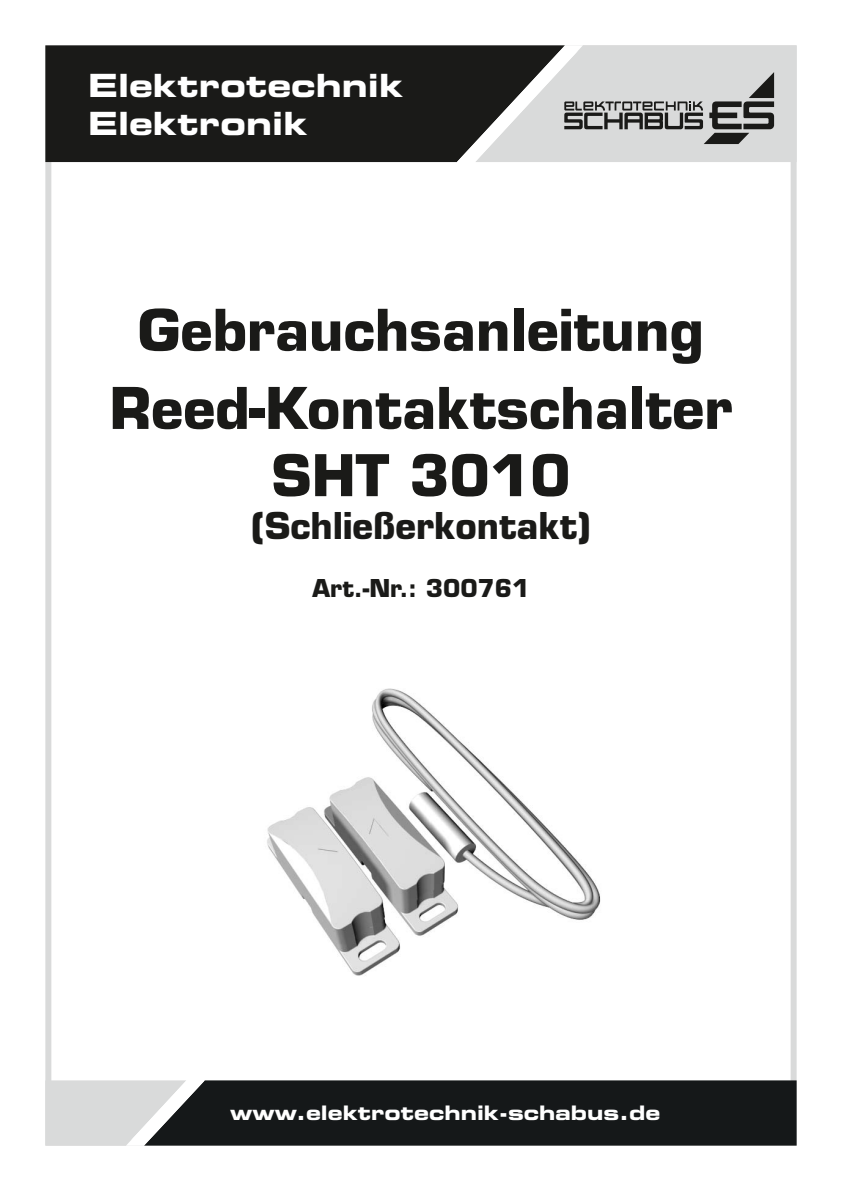
<style>
.page{position:relative;width:842px;height:1191px;background:#fff}
.page>*{position:absolute;margin:0;border:0;box-sizing:border-box;transform-origin:0 0}
.t1{font:700 56px/67.2px "Eurostile";color:#1a1a18;text-align:center}
.t2{font:700 36px "Eurostile";color:#1a1a18}
.t3{font:32px/38.4px "Eurostile Bold Extended Two";color:#fff}
.t4{font:700 24px "Eurostile";color:#1a1a18}
.t5{font:20px "Eurostile Bold Extended Two";color:#fff}
</style>
<div class="page">
<div style="left:45px;top:45px;width:412px;height:117px;background:#1a1a18"></div>
<svg style="left:457px;top:45px;width:340px;height:117px;background:#ababab"></svg>
<div style="left:205px;top:1080px;width:592px;height:65px;background:#151819"></div>
<svg style="left:45px;top:1080px;width:160px;height:65px;background:#b9babb"></svg>
<img style="left:267px;top:688px;width:334px;height:288px">
<p class="t3" style="left:88px;top:65px;width:317px">Elektrotechnik<br>Elektronik</p>
<p class="t1" style="left:138px;top:296px;width:567px">Gebrauchsanleitung</p>
<p class="t1" style="left:110px;top:375px;width:624px">Reed-Kontaktschalter<br>SHT 3010</p>
<p class="t2" style="left:251px;top:504px;width:342px">(Schließerkontakt)</p>
<p class="t4" style="left:312px;top:573px;width:219px">Art.-Nr.: 300761</p>
<p class="t5" style="left:230px;top:1098px;width:432px">www.elektrotechnik-schabus.de</p>
</div>
